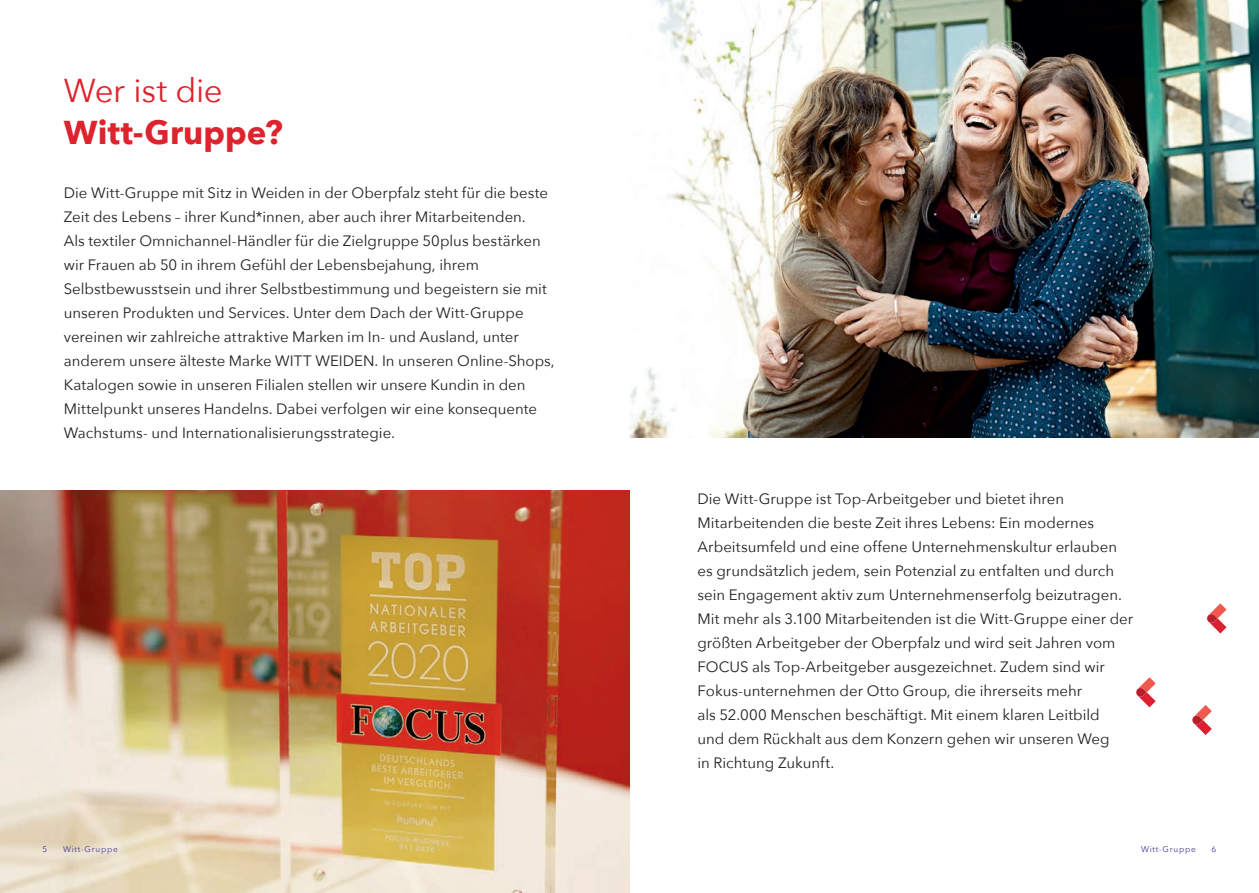
<style>
.page{position:relative;width:1259px;height:893px;background:#fff}
.page>*{position:absolute;margin:0;border:0;box-sizing:border-box;transform-origin:0 0}
.t1{font:700 33px "Avenir Next";letter-spacing:.005em;color:#dd242e}
.t2{font:33px "Avenir Next";letter-spacing:-.01em;color:#dd242e}
.t3{font:15px/24px "Avenir Next";color:#231f20}
.t4{font:8.25px "Avenir Next";letter-spacing:.09em;color:#433394}
</style>
<div class="page">
<img style="left:0;top:490px;width:629px;height:403px">
<img style="left:629px;top:0;width:630px;height:438px">
<svg style="left:1136px;top:677px;width:19px;height:30px"></svg>
<svg style="left:1192px;top:705px;width:19px;height:30px"></svg>
<svg style="left:1207px;top:603px;width:19px;height:30px"></svg>
<h1 class="t2" style="left:64px;top:63px;width:161px">Wer ist die</h1>
<h1 class="t1" style="left:64px;top:104px;width:220px">Witt-Gruppe?</h1>
<p class="t3" style="left:64px;top:180px;width:492px">Die Witt-Gruppe mit Sitz in Weiden in der Oberpfalz steht für die beste Zeit des Lebens – ihrer Kund*innen, aber auch ihrer Mitarbeitenden.<br>Als textiler Omnichannel-Händler für die Zielgruppe 50plus bestärken wir Frauen ab 50 in ihrem Gefühl der Lebensbejahung, ihrem Selbstbewusstsein und ihrer Selbstbestimmung und begeistern sie mit unseren Produkten und Services. Unter dem Dach der Witt-Gruppe vereinen wir zahlreiche attraktive Marken im In- und Ausland, unter anderem unsere älteste Marke WITT WEIDEN. In unseren Online-Shops, Katalogen sowie in unseren Filialen stellen wir unsere Kundin in den Mittelpunkt unseres Handelns. Dabei verfolgen wir eine konsequente Wachstums- und Internationalisierungsstrategie.</p>
<p class="t3" style="left:697px;top:486px;width:437px">Die Witt-Gruppe ist Top-Arbeitgeber und bietet ihren Mitarbeitenden die beste Zeit ihres Lebens: Ein modernes Arbeitsumfeld und eine offene Unternehmenskultur erlauben es grundsätzlich jedem, sein Potenzial zu entfalten und durch sein Engagement aktiv zum Unternehmenserfolg beizutragen.<br>Mit mehr als 3.100 Mitarbeitenden ist die Witt-Gruppe einer der größten Arbeitgeber der Oberpfalz und wird seit Jahren vom FOCUS als Top-Arbeitgeber ausgezeichnet. Zudem sind wir Fokus-unternehmen der Otto Group, die ihrerseits mehr<br>als 52.000 Menschen beschäftigt. Mit einem klaren Leitbild<br>und dem Rückhalt aus dem Konzern gehen wir unseren Weg<br>in Richtung Zukunft.</p>
<p class="t4" style="left:43px;top:842px;width:6px">5</p>
<p class="t4" style="left:63px;top:842px;width:56px">Witt-Gruppe</p>
<p class="t4" style="left:1141px;top:842px;width:56px">Witt-Gruppe</p>
<p class="t4" style="left:1211px;top:842px;width:6px">6</p>
</div>
